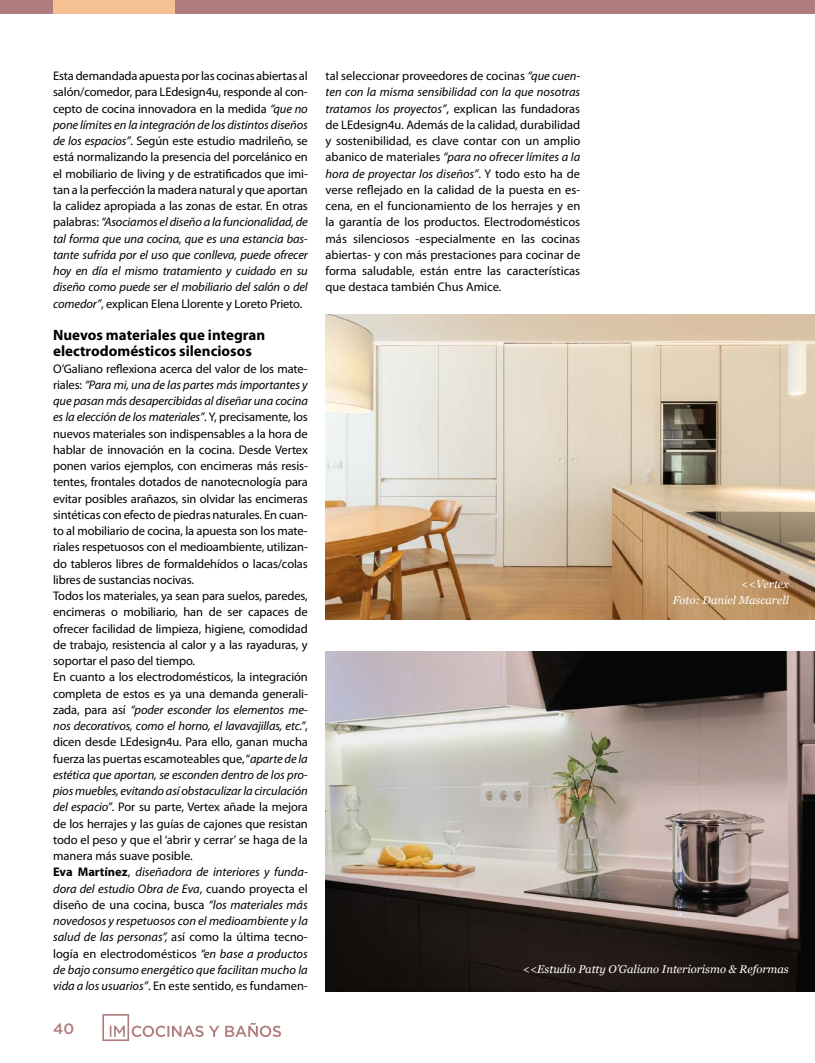
<style>
.page{position:relative;width:815px;height:1063px;background:#fff}
.page>*{position:absolute;margin:0;border:0;box-sizing:border-box;transform-origin:0 0}
.t1{font:700 15px/16.2px "Myriad Pro";color:#000}
.t2{font:500 15px "Gotham";color:#b07d7e}
.t3{font:12.5px/16.2px "Myriad Pro";letter-spacing:-.01em;color:#000;text-align:justify}
.t4{font:italic 11.25px/16.2px "Georgia";color:#fff;text-align:right}
.s1{font-style:italic}
.s2{font-weight:700}
</style>
<div class="page">
<div style="left:0;top:0;width:815px;height:14px;background:#b07d7e"></div>
<svg style="left:102px;top:1014px;width:117px;height:27px"></svg>
<svg style="left:225px;top:1023px;width:56px;height:14px"></svg>
<div style="left:53px;top:0;width:121px;height:14px;background:#f5c194"></div>
<img style="left:326px;top:652px;width:489px;height:340px">
<img style="left:326px;top:314px;width:489px;height:305px">
<p class="t3" style="left:53px;top:68px;width:256px">Esta demandada apuesta por las cocinas abiertas al salón/comedor, para LEdesign4u, responde al con&shy;cepto de cocina innovadora en la medida <span class="s1">“que no pone límites en la integración de los distintos diseños de los espacios”</span>. Según este estudio madrileño, se está normalizando la presencia del porcelánico en el mobiliario de living y de estratificados que imi&shy;tan a la perfección la madera natural y que aportan la calidez apropiada a las zonas de estar. En otras palabras: <span class="s1">“Asociamos el diseño a la funcionalidad, de tal forma que una cocina, que es una estancia bas&shy;tante sufrida por el uso que conlleva, puede ofrecer hoy en día el mismo tratamiento y cuidado en su diseño como puede ser el mobiliario del salón o del comedor”</span>, explican Elena Llorente y Loreto Prieto.</p>
<p class="t1" style="left:53px;top:327px;width:214px">Nuevos materiales que integran electrodomésticos silenciosos</p>
<p class="t3" style="left:53px;top:360px;width:256px;text-align:left">O’Galiano reflexiona acerca del valor de los mate&shy;riales: <span class="s1">“Para mi, una de las partes más importantes y que pasan más desapercibidas al diseñar una cocina es la elección de los materiales”</span>. Y, precisamente, los nuevos materiales son indispensables a la hora de hablar de innovación en la cocina. Desde Vertex ponen varios ejemplos, con encimeras más resis&shy;tentes, frontales dotados de nanotecnología para evitar posibles arañazos, sin olvidar las encimeras sintéticas con efecto de piedras naturales. En cuan&shy;to al mobiliario de cocina, la apuesta son los mate&shy;riales respetuosos con el medioambiente, utilizan&shy;do tableros libres de formaldehídos o lacas/colas libres de sustancias nocivas.<br>Todos los materiales, ya sean para suelos, paredes, encimeras o mobiliario, han de ser capaces de ofrecer facilidad de limpieza, higiene, comodidad de trabajo, resistencia al calor y a las rayaduras, y soportar el paso del tiempo.<br>En cuanto a los electrodomésticos, la integración completa de estos es ya una demanda generali&shy;zada, para así <span class="s1">“poder esconder los elementos me&shy;nos decorativos, como el horno, el lavavajillas, etc.”</span>, dicen desde LEdesign4u. Para ello, ganan mucha fuerza las puertas escamoteables que, “<span class="s1">aparte de la estética que aportan, se esconden dentro de los pro&shy;pios muebles, evitando así obstaculizar la circulación del espacio”</span>. Por su parte, Vertex añade la mejora de los herrajes y las guías de cajones que resistan todo el peso y que el ‘abrir y cerrar’ se haga de la manera más suave posible.<br><span class="s2">Eva Martínez</span>, <span class="s1">diseñadora de interiores y funda&shy;dora del estudio Obra de Eva</span>, cuando proyecta el diseño de una cocina, busca <span class="s1">“los materiales más novedosos y respetuosos con el medioambiente y la salud de las personas”,</span> así como la última tecno&shy;logía en electrodomésticos <span class="s1">“en base a productos de bajo consumo energético que facilitan mucho la vida a los usuarios”</span>. En este sentido, es fundamen-</p>
<p class="t2" style="left:53px;top:1018px;width:23px">40</p>
<p class="t3" style="left:326px;top:68px;width:256px">tal seleccionar proveedores de cocinas <span class="s1">“que cuen&shy;ten con la misma sensibilidad con la que nosotras tratamos los proyectos”</span>, explican las fundadoras de LEdesign4u. Además de la calidad, durabilidad y sostenibilidad, es clave contar con un amplio abanico de materiales <span class="s1">“para no ofrecer límites a la hora de proyectar los diseños”</span>. Y todo esto ha de verse reflejado en la calidad de la puesta en es&shy;cena, en el funcionamiento de los herrajes y en la garantía de los productos. Electrodomésticos más silenciosos -especialmente en las cocinas abiertas- y con más prestaciones para cocinar de forma saludable, están entre las características que destaca también Chus Amice.</p>
<p class="t4" style="left:673px;top:576px;width:118px">&lt;&lt;Vertex<br>Foto: Daniel Mascarell</p>
<p class="t4" style="left:523px;top:961px;width:267px">&lt;&lt;Estudio Patty O’Galiano Interiorismo &amp; Reformas</p>
</div>
